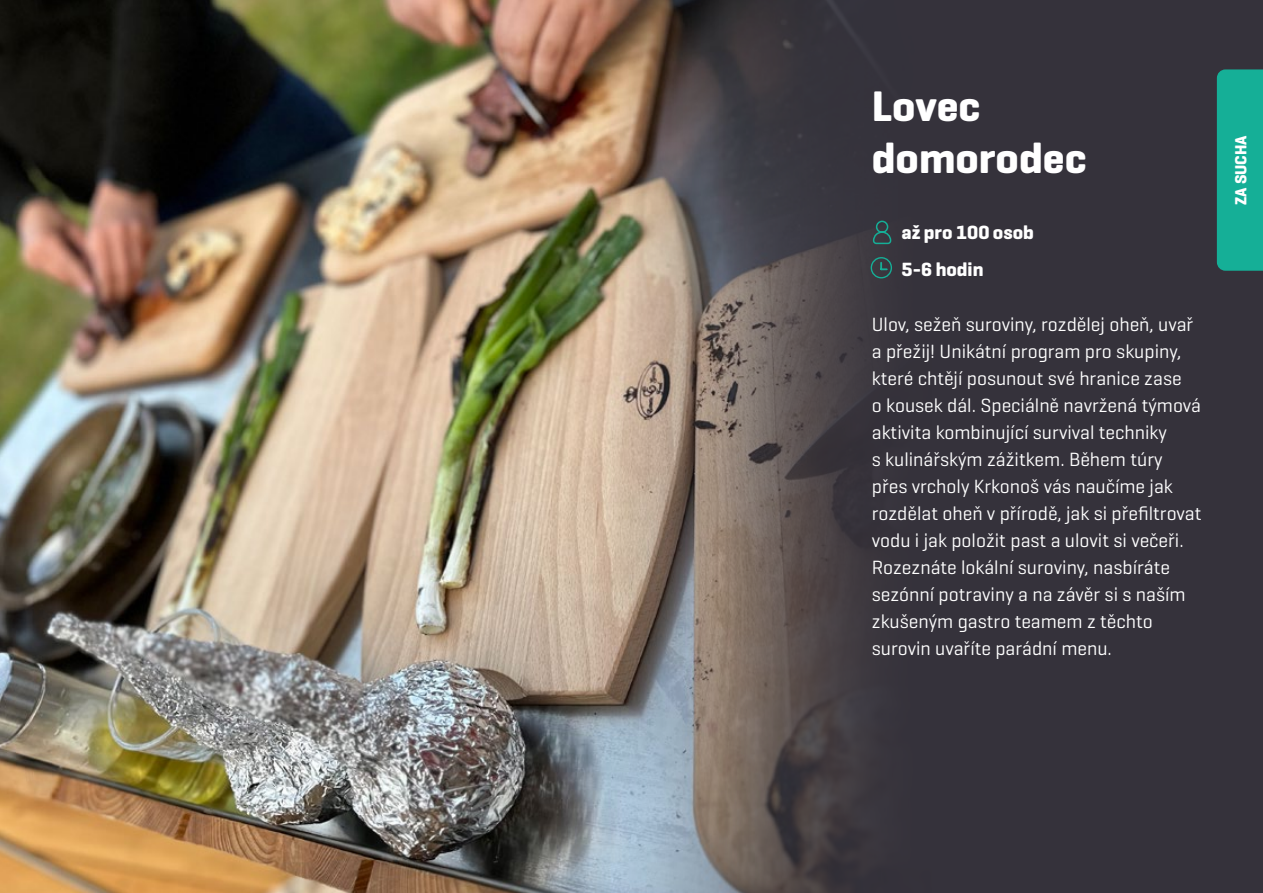
<style>
.page{position:relative;width:1263px;height:893px;background:#fff}
.page>*{position:absolute;margin:0;border:0;box-sizing:border-box;transform-origin:0 0}
.t1{font:700 43.5px/52.2px "Geogrotesque";color:#fff}
.t2{font:19.5px/27px "Geogrotesque";color:#fff}
.t3{font:700 19.5px/37px "Geogrotesque";color:#fff}
.t4{font:700 16.5px "Geogrotesque";color:#fff}
</style>
<div class="page">
<div style="left:931px;top:0;width:332px;height:893px;background:#35323b"></div>
<img style="left:0;top:0;width:608px;height:893px">
<svg style="left:608px;top:0;width:115px;height:893px"></svg>
<svg style="left:723px;top:0;width:208px;height:893px;fill:#3c393f"></svg>
<div style="left:871px;top:257px;width:21px;height:21px;border:1px solid #15af97;border-radius:50%"></div>
<svg style="left:880px;top:263px;width:7px;height:7px"></svg>
<svg style="left:872px;top:220px;width:20px;height:25px"></svg>
<div style="left:1217px;top:69px;width:46px;height:202px;background:#15af97"></div>
<h1 class="t1" style="left:872px;top:80px;width:216px">Lovec domorodec</h1>
<p class="t3" style="left:901px;top:213px;width:134px">až pro 100 osob<br>5-6 hodin</p>
<p class="t2" style="left:872px;top:310px;width:331px">Ulov, sežeň suroviny, rozdělej oheň, uvař a přežij! Unikátní program pro skupiny, které chtějí posunout své hranice zase<br>o kousek dál. Speciálně navržená týmová aktivita kombinující survival techniky<br>s kulinářským zážitkem. Během túry přes vrcholy Krkonoš vás naučíme jak rozdělat oheň v přírodě, jak si přefiltrovat vodu i jak položit past a ulovit si večeři.<br>Rozeznáte lokální suroviny, nasbíráte sezónní potraviny a na závěr si s naším zkušeným gastro teamem z těchto surovin uvaříte parádní menu.</p>
<p class="t4" style="left:1231px;top:205px;width:71px;rotate:-90deg">ZA SUCHA</p>
</div>
